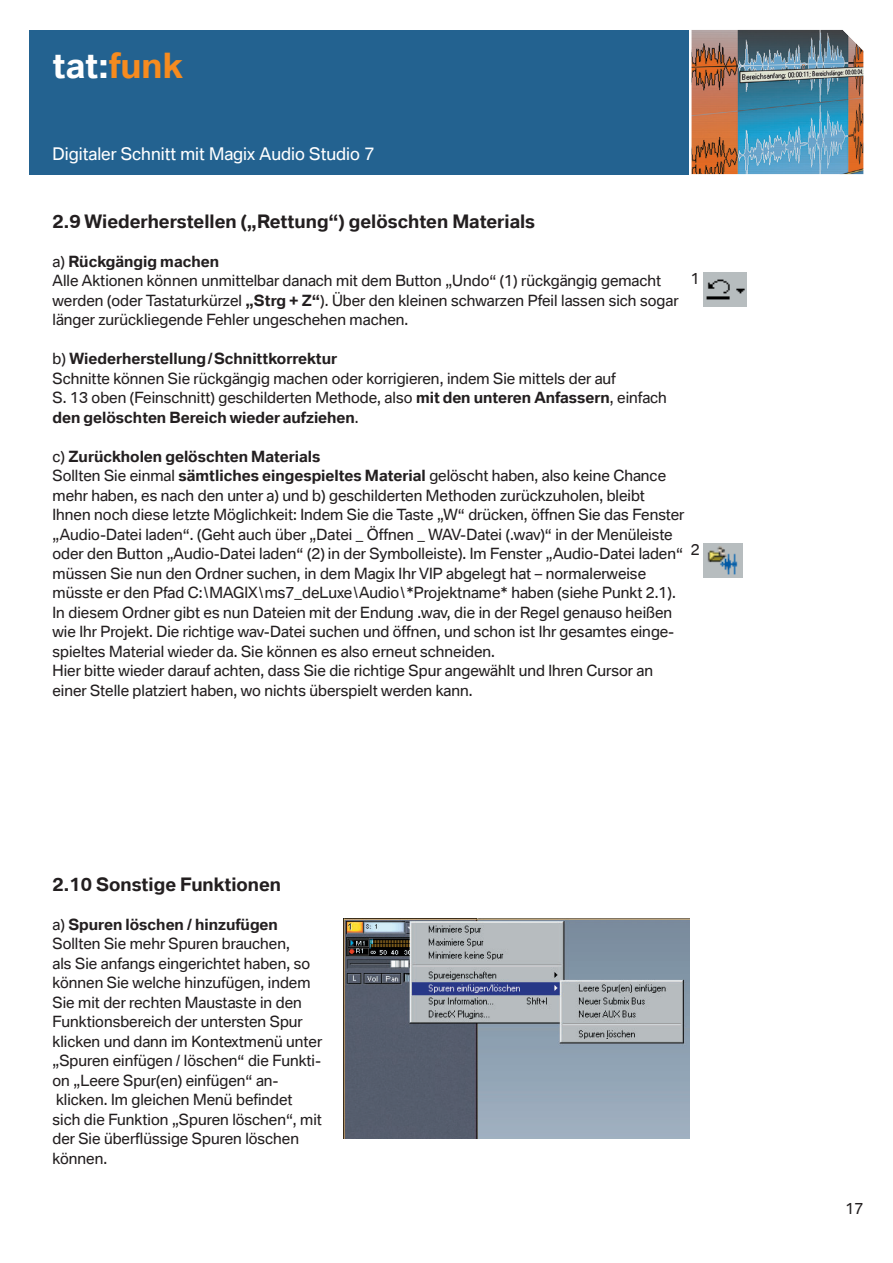
<style>
.page{position:relative;width:893px;height:1263px;background:#fff}
.page>*{position:absolute;margin:0;border:0;box-sizing:border-box;transform-origin:0 0}
.t1{font:700 33.75px "BMW Type";color:#fff}
.t2{font:700 18px "BMW Type";color:#231f20}
.t3{font:16.8px "BMW Type";color:#fff}
.t4{font:15px/19.5px "BMW Type";color:#231f20}
.s1{color:#f68b1f}
.s2{font-weight:700}
</style>
<div class="page">
<img style="left:691px;top:30px;width:172px;height:144px">
<div style="left:30px;top:30px;width:659px;height:144px;background:#236290"></div>
<img style="left:704px;top:544px;width:38px;height:34px">
<img style="left:343px;top:918px;width:346px;height:221px">
<img style="left:704px;top:272px;width:32px;height:34px">
<img style="left:736px;top:272px;width:10px;height:34px">
<h1 class="t1" style="left:53px;top:46px;width:131px">tat:<span class="s1">funk</span></h1>
<p class="t3" style="left:53px;top:144px;width:323px">Digitaler Schnitt mit Magix Audio Studio 7</p>
<p class="t2" style="left:53px;top:211px;width:484px">2.9 Wiederherstellen („Rettung“) gelöschten Materials</p>
<p class="t4" style="left:53px;top:251px;width:627px">a) <span class="s2">Rückgängig machen<br></span>Alle Aktionen können unmittelbar danach mit dem Button „Undo“ (1) rückgängig gemacht werden (oder Tastaturkürzel <span class="s2">„Strg + Z“</span>). Über den kleinen schwarzen Pfeil lassen sich sogar länger zurückliegende Fehler ungeschehen machen.</p>
<p class="t4" style="left:53px;top:349px;width:616px">b) <span class="s2">Wiederherstellung/Schnittkorrektur<br></span>Schnitte können Sie rückgängig machen oder korrigieren, indem Sie mittels der auf<br>S. 13 oben (Feinschnitt) geschilderten Methode, also <span class="s2">mit den unteren Anfassern</span>, einfach <span class="s2">den gelöschten Bereich wieder aufziehen</span>.</p>
<p class="t4" style="left:53px;top:446px;width:633px">c) <span class="s2">Zurückholen gelöschten Materials<br></span>Sollten Sie einmal <span class="s2">sämtliches eingespieltes Material</span> gelöscht haben, also keine Chance mehr haben, es nach den unter a) und b) geschilderten Methoden zurückzuholen, bleibt Ihnen noch diese letzte Möglichkeit: Indem Sie die Taste „W“ drücken, öffnen Sie das Fenster „Audio-Datei laden“. (Geht auch über „Datei _ Öffnen _ WAV-Datei (.wav)“ in der Menüleiste oder den Button „Audio-Datei laden“ (2) in der Symbolleiste). Im Fenster „Audio-Datei laden“ müssen Sie nun den Ordner suchen, in dem Magix Ihr VIP abgelegt hat – normalerweise müsste er den Pfad C:\MAGIX\ms7_deLuxe\Audio\*Projektname* haben (siehe Punkt 2.1).<br>In diesem Ordner gibt es nun Dateien mit der Endung .wav, die in der Regel genauso heißen wie Ihr Projekt. Die richtige wav-Datei suchen und öffnen, und schon ist Ihr gesamtes einge&shy;spieltes Material wieder da. Sie können es also erneut schneiden.<br>Hier bitte wieder darauf achten, dass Sie die richtige Spur angewählt und Ihren Cursor an einer Stelle platziert haben, wo nichts überspielt werden kann.</p>
<p class="t4" style="left:690px;top:268px;width:10px">1</p>
<p class="t4" style="left:690px;top:540px;width:10px">2</p>
<p class="t2" style="left:53px;top:874px;width:230px">2.10 Sonstige Funktionen</p>
<p class="t4" style="left:53px;top:915px;width:271px">a) <span class="s2">Spuren löschen / hinzufügen </span>Sollten Sie mehr Spuren brauchen,<br>als Sie anfangs eingerichtet haben, so können Sie welche hinzufügen, indem Sie mit der rechten Maustaste in den Funktionsbereich der untersten Spur klicken und dann im Kontextmenü unter „Spuren einfügen / löschen“ die Funkti&shy;on „Leere Spur(en) einfügen“ an&shy;klicken. Im gleichen Menü befindet<br>sich die Funktion „Spuren löschen“, mit der Sie überflüssige Spuren löschen können.</p>
<p class="t4" style="left:845px;top:1199px;width:19px">17</p>
</div>
